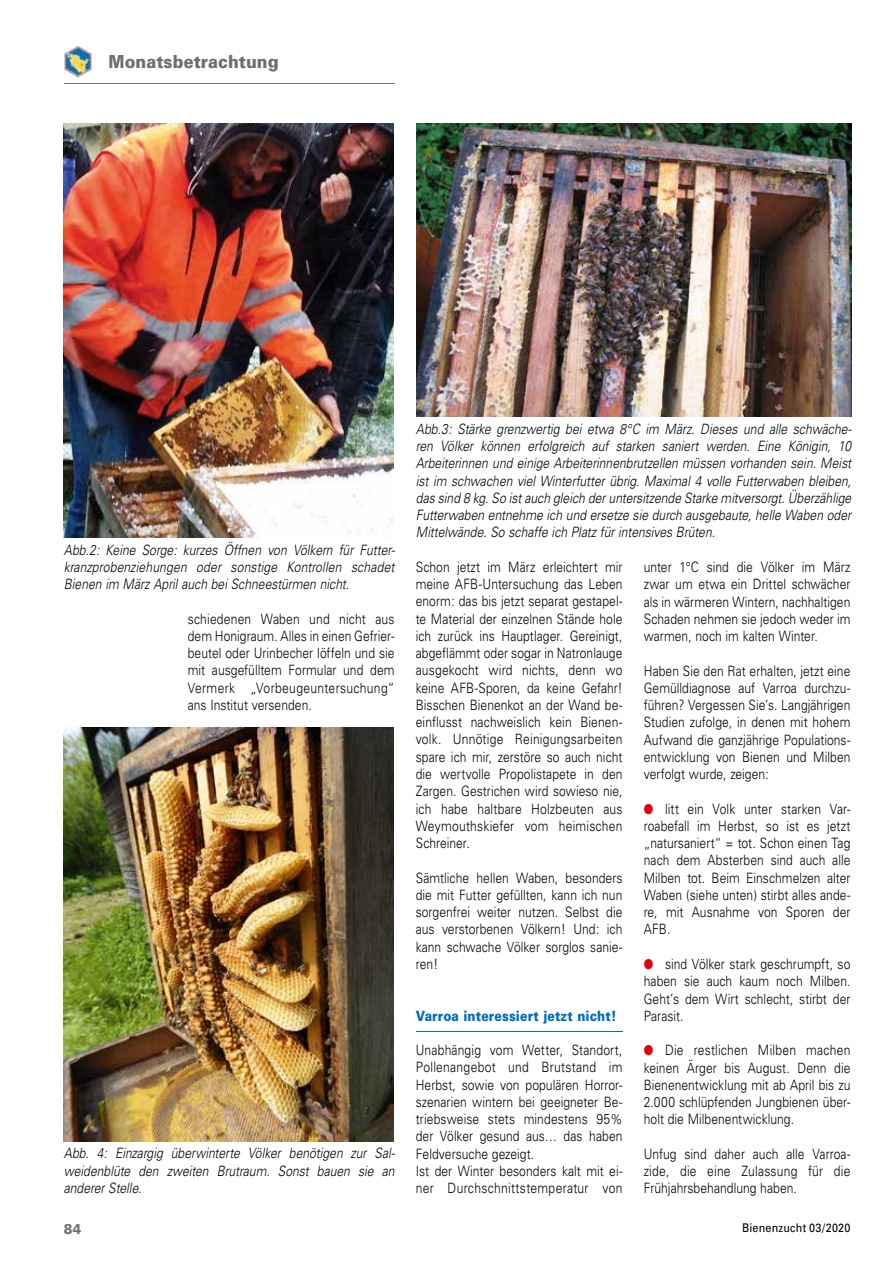
<style>
.page{position:relative;width:893px;height:1263px;background:#fff}
.page>*{position:absolute;margin:0;border:0;box-sizing:border-box;transform-origin:0 0}
.t1{font:900 18px "Univers";letter-spacing:.005em;color:#6f6f6e;scale:.9 1}
.t2{font:300 14.25px/17.2px "Univers";letter-spacing:.005em;color:#000;text-align:justify;scale:.85 1}
.t3{font:italic 300 14.25px/17.2px "Univers";letter-spacing:.005em;color:#000;text-align:justify;scale:.85 1}
.t4{font:900 14.25px "Univers";letter-spacing:.015em;color:#006fb9;scale:.85 1}
.t5{font:900 14.25px "Univers";color:#6f6f6e;scale:.9 1}
.t6{font:12px "Univers";letter-spacing:.02em;color:#000;scale:.9 1}
.s1{color:#e3000f}
</style>
<div class="page">
<hr style="left:64px;top:83px;width:330px;height:1px;background:#6f6f6e">
<img style="left:64px;top:46px;width:28px;height:32px">
<hr style="left:416px;top:1031px;width:206px;height:1px;background:#006fb9">
<img style="left:64px;top:123px;width:330px;height:414px">
<img style="left:417px;top:123px;width:434px;height:294px">
<img style="left:64px;top:728px;width:330px;height:413px">
<p class="t1" style="left:109px;top:50px;width:190px">Monatsbetrachtung</p>
<p class="t3" style="left:416px;top:420px;width:515px">Abb.3: Stärke grenzwertig bei etwa 8°C im März. Dieses und alle schwäche&shy;ren Völker können erfolgreich auf starken saniert werden. Eine Königin, 10<br>Arbeiterinnen und einige Arbeiterinnenbrutzellen müssen vorhanden sein. Meist ist im schwachen viel Winterfutter übrig. Maximal 4 volle Futterwaben bleiben, das sind 8 kg. So ist auch gleich der untersitzende Starke mitversorgt. Überzählige Futterwaben entnehme ich und ersetze sie durch ausgebaute, helle Waben oder Mittelwände. So schaffe ich Platz für intensives Brüten.</p>
<p class="t3" style="left:64px;top:541px;width:391px">Abb.2: Keine Sorge: kurzes Öffnen von Völkern für Futter&shy;kranzprobenziehungen oder sonstige Kontrollen schadet Bienen im März April auch bei Schneestürmen nicht.</p>
<p class="t2" style="left:416px;top:558px;width:245px">Schon jetzt im März erleichtert mir meine AFB-Untersuchung das Leben enorm: das bis jetzt separat gestapel&shy;te Material der einzelnen Stände hole ich zurück ins Hauptlager. Gereinigt, abgeflämmt oder sogar in Natronlauge ausgekocht wird nichts, denn wo keine AFB-Sporen, da keine Gefahr!<br>Bisschen Bienenkot an der Wand be&shy;einflusst nachweislich kein Bienen&shy;volk. Unnötige Reinigungsarbeiten spare ich mir, zerstöre so auch nicht die wertvolle Propolistapete in den Zargen. Gestrichen wird sowieso nie, ich habe haltbare Holzbeuten aus Weymouthskiefer vom heimischen Schreiner.</p>
<p class="t2" style="left:416px;top:869px;width:245px">Sämtliche hellen Waben, besonders die mit Futter gefüllten, kann ich nun sorgenfrei weiter nutzen. Selbst die aus verstorbenen Völkern! Und: ich kann schwache Völker sorglos sanie&shy;ren!</p>
<p class="t2" style="left:644px;top:558px;width:245px">unter 1°C sind die Völker im März zwar um etwa ein Drittel schwächer als in wärmeren Wintern, nachhaltigen Schaden nehmen sie jedoch weder im warmen, noch im kalten Winter.</p>
<p class="t2" style="left:644px;top:662px;width:245px">Haben Sie den Rat erhalten, jetzt eine Gemülldiagnose auf Varroa durchzu&shy;führen? Vergessen Sie’s. Langjährigen Studien zufolge, in denen mit hohem Aufwand die ganzjährige Populations&shy;entwicklung von Bienen und Milben verfolgt wurde, zeigen:</p>
<p class="t2" style="left:644px;top:800px;width:245px"><span class="s1">●</span> litt ein Volk unter starken Var&shy;roabefall im Herbst, so ist es jetzt „natursaniert“ = tot. Schon einen Tag nach dem Absterben sind auch alle Milben tot. Beim Einschmelzen alter Waben (siehe unten) stirbt alles ande&shy;re, mit Ausnahme von Sporen der AFB.</p>
<p class="t2" style="left:644px;top:955px;width:245px"><span class="s1">●</span> sind Völker stark geschrumpft, so haben sie auch kaum noch Milben.<br>Geht’s dem Wirt schlecht, stirbt der Parasit.</p>
<p class="t2" style="left:644px;top:1041px;width:245px"><span class="s1">●</span> Die restlichen Milben machen keinen Ärger bis August. Denn die Bienenentwicklung mit ab April bis zu 2.000 schlüpfenden Jungbienen über&shy;holt die Milbenentwicklung.</p>
<p class="t2" style="left:644px;top:1145px;width:245px">Unfug sind daher auch alle Varroa&shy;zide, die eine Zulassung für die Frühjahrsbehandlung haben.</p>
<p class="t2" style="left:188px;top:610px;width:245px">schiedenen Waben und nicht aus dem Honigraum. Alles in einen Gefrier&shy;beutel oder Urinbecher löffeln und sie mit ausgefülltem Formular und dem Vermerk „Vorbeugeuntersuchung“ ans Institut versenden.</p>
<p class="t4" style="left:416px;top:1007px;width:238px">Varroa interessiert jetzt nicht!</p>
<p class="t2" style="left:416px;top:1041px;width:245px;text-align:left">Unabhängig vom Wetter, Standort, Pollenangebot und Brutstand im Herbst, sowie von populären Horror&shy;szenarien wintern bei geeigneter Be&shy;triebsweise stets mindestens 95% der Völker gesund aus… das haben Feldversuche gezeigt.<br>Ist der Winter besonders kalt mit ei&shy;ner Durchschnittstemperatur von</p>
<p class="t3" style="left:64px;top:1145px;width:391px">Abb. 4: Einzargig überwinterte Völker benötigen zur Sal&shy;weidenblüte den zweiten Brutraum. Sonst bauen sie an anderer Stelle.</p>
<p class="t5" style="left:64px;top:1220px;width:21px">84</p>
<p class="t6" style="left:742px;top:1221px;width:122px">Bienenzucht 03/2020</p>
</div>
